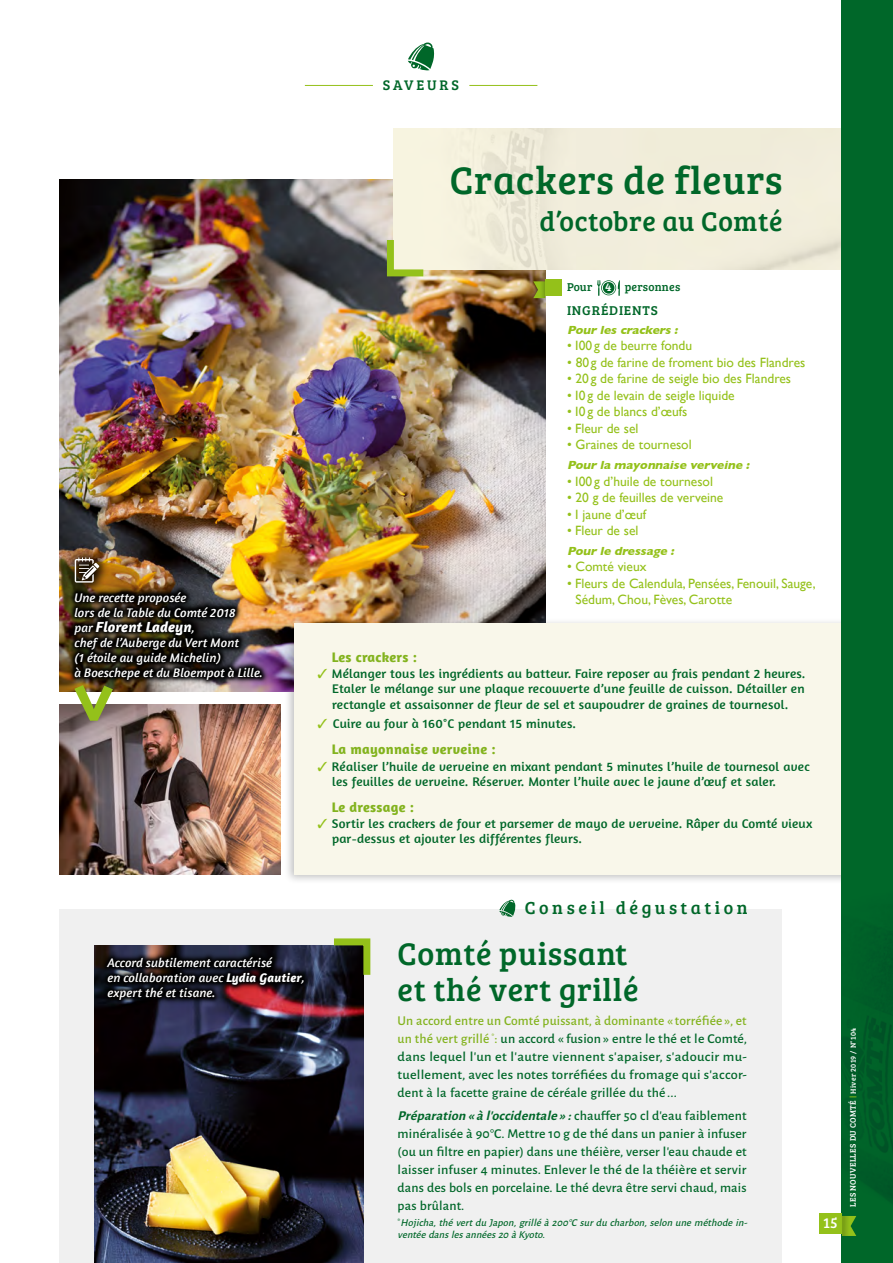
<style>
.page{position:relative;width:893px;height:1263px;background:#fff}
.page>*{position:absolute;margin:0;border:0;box-sizing:border-box;transform-origin:0 0}
.Texte_Comté{font:39.75px "Bree Serif";letter-spacing:.02em;color:#006729}
.Texte_Comté-2{font:32.4px "Bree Serif";letter-spacing:.02em;color:#006729}
.Texte_Comté-3{font:27.9px "Bree Serif";letter-spacing:.02em;color:#006729}
.t1{font:18px "Bree Serif";letter-spacing:.2em;color:#006729}
.t2{font:italic 700 15px "Amaranth";letter-spacing:.005em;color:#fff}
.t3{font:14.85px "Bree Serif";color:#fff}
.t4{font:14.4px "Bree Serif";letter-spacing:.2em;color:#006729}
.Texte_Comté-4{font:700 13.8px "Amaranth";letter-spacing:.02em;color:#83b31e}
.Texte_Comté-5{font:500 13.5px/18px "Alegreya Sans";letter-spacing:.01em;color:#006729;text-align:justify}
.Texte_Comté-6{font:13.5px "Gill Sans";color:#94c11a}
.Texte_Comté-7{font:13.2px "Bree Serif";letter-spacing:.06em;color:#006729}
.Texte_Comté-8{font:12.75px/15.3px "Amaranth";letter-spacing:.02em;color:#006729}
.t5{font:italic 12.75px "Amaranth";letter-spacing:.01em;color:#fff}
.Texte_Comté-9{font:italic 700 12px "Gill Sans";color:#94c11a}
.Texte_Comté-10{font:11.7px "Bree Serif";letter-spacing:.02em;color:#006729}
.t6{font:italic 500 10.5px/12px "Alegreya Sans";color:#006729}
.t7{font:8.25px "Bree Serif";letter-spacing:.04em;color:#fff}
.s1{font-weight:400;font-size:12.75px}
.s2{color:#fff}
.s3{color:#94c11a}
.s4{font-weight:700}
.s5{color:#83b31e}
.s6{font-weight:700;font-style:italic}
.s7{font-size:8.1px;color:#94c11a}
.s8{font-size:7.5px}
</style>
<div class="page">
<img style="left:60px;top:180px;width:485px;height:511px">
<img style="left:60px;top:705px;width:220px;height:169px">
<div style="left:283px;top:617px;width:585px;height:268px;background:#000;opacity:.25"></div>
<div style="left:294px;top:623px;width:569px;height:251px;background:#f9f7ea"></div>
<div style="left:394px;top:129px;width:448px;height:140px;background:#f1eddc"></div>
<svg style="left:383px;top:233px;width:47px;height:47px;background:#d1d8a8"></svg>
<div style="left:60px;top:910px;width:722px;height:353px;background:#f0f0f0"></div>
<img style="left:95px;top:945px;width:268px;height:318px">
<svg style="left:327px;top:938px;width:44px;height:44px;background:#404b2b"></svg>
<svg style="left:499px;top:899px;width:17px;height:18px"></svg>
<svg style="left:597px;top:280px;width:3px;height:16px"></svg>
<svg style="left:618px;top:280px;width:2px;height:16px"></svg>
<svg style="left:601px;top:280px;width:15px;height:15px"></svg>
<div style="left:602px;top:281px;width:13px;height:13px;border:1px solid #fff;border-radius:50%"></div>
<svg style="left:533px;top:281px;width:12px;height:17px"></svg>
<div style="left:545px;top:279px;width:17px;height:17px;background:#94c11a"></div>
<hr style="left:305px;top:85px;width:68px;height:1px;background:#94c11a">
<hr style="left:469px;top:85px;width:68px;height:1px;background:#94c11a">
<svg style="left:408px;top:42px;width:26px;height:29px"></svg>
<svg style="left:63px;top:546px;width:47px;height:48px"></svg>
<svg style="left:75px;top:557px;width:24px;height:26px"></svg>
<img style="left:67px;top:584px;width:202px;height:103px">
<svg style="left:100px;top:949px;width:211px;height:58px;background:#23151e"></svg>
<svg style="left:74px;top:685px;width:39px;height:36px"></svg>
<div style="left:842px;top:0;width:51px;height:1263px;background:#006729"></div>
<img style="left:842px;top:926px;width:51px;height:310px">
<div style="left:819px;top:1213px;width:23px;height:20px;background:#94c11a"></div>
<svg style="left:842px;top:1216px;width:14px;height:20px"></svg>
<p class="t4" style="left:383px;top:74px;width:78px">SAVEURS</p>
<p class="t5" style="left:74px;top:590px;width:114px">Une recette proposée</p>
<p class="t5" style="left:74px;top:605px;width:163px">lors de la Table du Comté 2018</p>
<p class="t2" style="left:74px;top:617px;width:122px"><span class="s1">par</span> Florent Ladeyn<span class="s1">,</span></p>
<p class="t5" style="left:74px;top:635px;width:166px">chef de l’Auberge du Vert Mont</p>
<p class="t5" style="left:74px;top:650px;width:148px">(1 étoile au guide Michelin)</p>
<p class="t5" style="left:74px;top:665px;width:190px">à Boeschepe et du Bloempot à Lille.</p>
<p class="Texte_Comté" style="left:450px;top:151px;width:334px">Crackers de fleurs</p>
<p class="Texte_Comté-3" style="left:540px;top:201px;width:244px">d’octobre au Comté</p>
<p class="Texte_Comté-10" style="left:567px;top:279px;width:115px">Pour <span class="s2">4</span> personnes</p>
<p class="Texte_Comté-7" style="left:567px;top:301px;width:92px">INGRÉDIENTS</p>
<p class="Texte_Comté-9" style="left:567px;top:320px;width:116px">Pourlescrackers:</p>
<p class="Texte_Comté-6" style="left:567px;top:338px;width:127px">• 100g de beurre fondu</p>
<p class="Texte_Comté-6" style="left:567px;top:354px;width:240px">• 80g de farine de froment bio des Flandres</p>
<p class="Texte_Comté-6" style="left:567px;top:371px;width:226px">• 20g de farine de seigle bio des Flandres</p>
<p class="Texte_Comté-6" style="left:567px;top:387px;width:169px">• 10g de levain de seigle liquide</p>
<p class="Texte_Comté-6" style="left:567px;top:404px;width:122px">• 10g de blancs d’œufs</p>
<p class="Texte_Comté-6" style="left:567px;top:420px;width:73px">• Fleur de sel</p>
<p class="Texte_Comté-6" style="left:567px;top:437px;width:126px">• Graines de tournesol</p>
<p class="Texte_Comté-9" style="left:567px;top:455px;width:188px">Pourlamayonnaiseverveine:</p>
<p class="Texte_Comté-6" style="left:567px;top:473px;width:148px">• 100g d’huile de tournesol</p>
<p class="Texte_Comté-6" style="left:567px;top:490px;width:158px">• 20 g de feuilles de verveine</p>
<p class="Texte_Comté-6" style="left:567px;top:506px;width:81px">• 1 jaune d’œuf</p>
<p class="Texte_Comté-6" style="left:567px;top:523px;width:73px">• Fleur de sel</p>
<p class="Texte_Comté-9" style="left:567px;top:541px;width:112px">Pourledressage:</p>
<p class="Texte_Comté-6" style="left:567px;top:559px;width:81px">• Comté vieux</p>
<p class="Texte_Comté-6" style="left:567px;top:575px;width:250px">• Fleurs de Calendula, Pensées, Fenouil, Sauge,</p>
<p class="Texte_Comté-6" style="left:576px;top:592px;width:158px">Sédum, Chou, Fèves, Carotte</p>
<p class="Texte_Comté-4" style="left:332px;top:648px;width:87px">Les crackers :</p>
<p class="Texte_Comté-8" style="left:332px;top:666px;width:475px;text-align:justify;text-indent:-15px"><span class="s3">✓</span> Mélanger tous les ingrédients au batteur. Faire reposer au frais pendant 2 heures.<br>Etaler le mélange sur une plaque recouverte d’une feuille de cuisson. Détailler en rectangle et assaisonner de fleur de sel et saupoudrer de graines de tournesol.</p>
<p class="Texte_Comté-8" style="left:318px;top:716px;width:260px"><span class="s3">✓</span> Cuire au four à 160°C pendant 15 minutes.</p>
<p class="Texte_Comté-4" style="left:332px;top:741px;width:165px">La mayonnaise verveine :</p>
<p class="Texte_Comté-8" style="left:332px;top:758px;width:479px;text-indent:-15px"><span class="s3">✓</span> Réaliser l’huile de verveine en mixant pendant 5 minutes l’huile de tournesol avec les feuilles de verveine. Réserver. Monter l’huile avec le jaune d’œuf et saler.</p>
<p class="Texte_Comté-4" style="left:332px;top:798px;width:84px">Le dressage :</p>
<p class="Texte_Comté-8" style="left:332px;top:816px;width:482px;text-indent:-14px"><span class="s3">✓</span> Sortir les crackers de four et parsemer de mayo de verveine. Râper du Comté vieux par-dessus et ajouter les différentes fleurs.</p>
<p class="t5" style="left:107px;top:955px;width:166px">Accord subtilement caractérisé</p>
<p class="t5" style="left:107px;top:970px;width:199px">en collaboration avec <span class="s4">Lydia Gautier</span>,</p>
<p class="t5" style="left:107px;top:985px;width:110px">expert thé et tisane.</p>
<p class="t1" style="left:525px;top:895px;width:224px">Conseil dégustation</p>
<p class="Texte_Comté-2" style="left:398px;top:930px;width:231px">Comté puissant</p>
<p class="Texte_Comté-2" style="left:398px;top:966px;width:242px">et thé vert grillé</p>
<p class="Texte_Comté-5" style="left:398px;top:1011px;width:351px"><span class="s5">Un accord entre un Comté puissant, à dominante « torréfiée », et un thé vert grillé</span> <sup>*</sup><span class="s5">:</span> un accord « fusion » entre le thé et le Comté, dans lequel l’un et l’autre viennent s’apaiser, s’adoucir mu&shy;tuellement, avec les notes torréfiées du fromage qui s’accor&shy;dent à la facette graine de céréale grillée du thé ...</p>
<p class="Texte_Comté-5" style="left:398px;top:1105px;width:351px"><span class="s6">Préparation «à l’occidentale»:</span>chauffer 50 cl d’eau faiblement minéralisée à 90°C. Mettre 10 g de thé dans un panier à infuser (ou un filtre en papier) dans une théière, verser l’eau chaude et laisser infuser 4 minutes. Enlever le thé de la théière et servir dans des bols en porcelaine. Le thé devra être servi chaud, mais pas brûlant.</p>
<p class="t6" style="left:398px;top:1216px;width:354px"><sup>*</sup> Hojicha,thévertdu Japon,grilléà200°C surdu charbon,selon uneméthodein&shy;ventéedanslesannées20 àKyoto.</p>
<p class="t3" style="left:823px;top:1212px;width:16px">15</p>
<p class="t7" style="left:847px;top:1207px;width:180px;rotate:-90deg">LES NOUVELLES DU COMTÉ <span class="s7">|</span> <span class="s8">Hiver 2019 / N°104</span></p>
</div>
